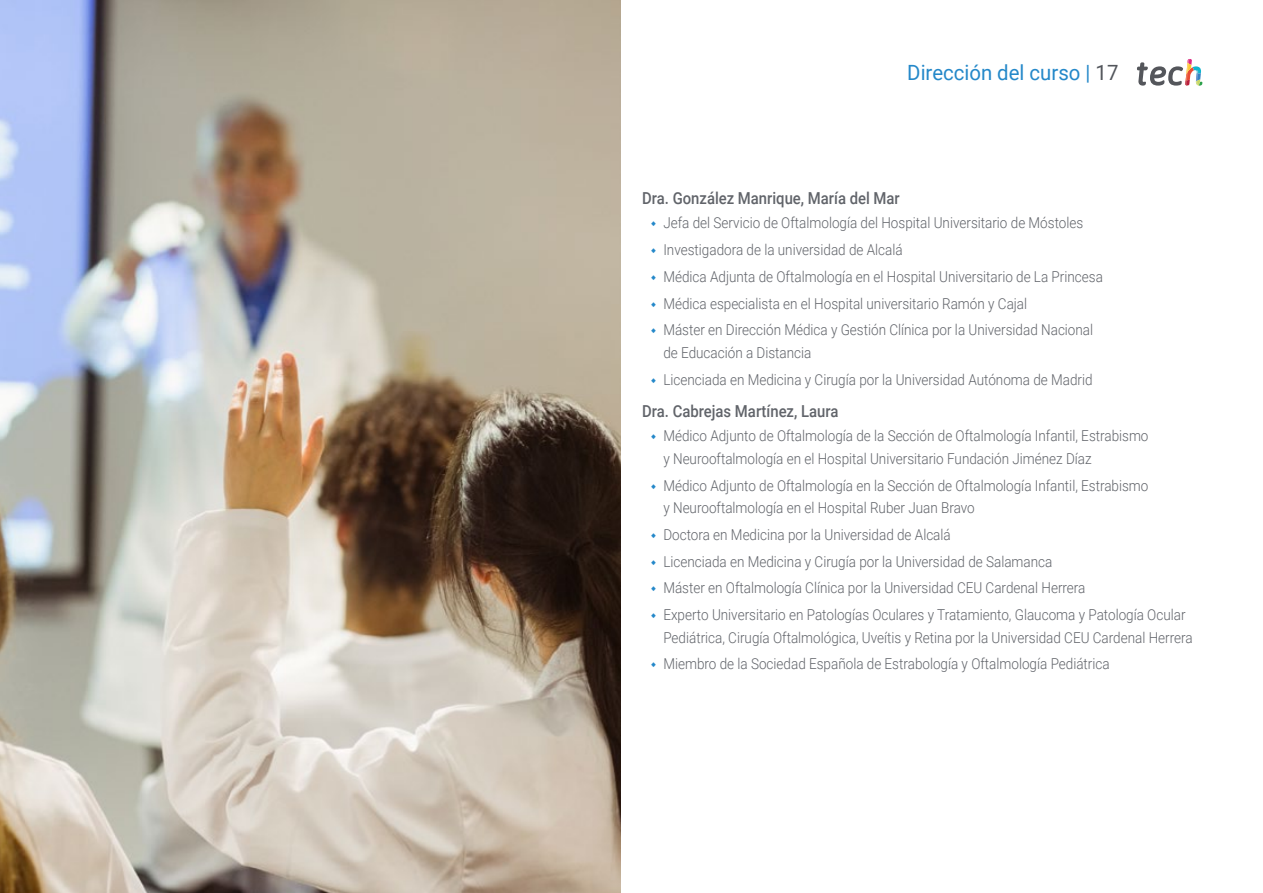
<style>
.page{position:relative;width:1263px;height:893px;background:#fff}
.page>*{position:absolute;margin:0;border:0;box-sizing:border-box;transform-origin:0 0}
.t1{font:21px "Roboto";color:#2488c9}
.t2{font:500 16.5px "Roboto";color:#61646a;scale:.9 1}
.t3{font:300 15px/26.7px "Roboto";color:#61646a;scale:.9 1}
.s1{color:#52555b}
</style>
<div class="page">
<svg style="left:1137px;top:59px;width:65px;height:27px"></svg>
<img style="left:0;top:0;width:621px;height:893px">
<h1 class="t1" style="left:907px;top:57px;width:213px">Dirección del curso | <span class="s1">17</span></h1>
<p class="t2" style="left:642px;top:186px;width:288px">Dra. González Manrique, María del Mar</p>
<p class="t3" style="left:663px;top:209px;width:490px">Jefa del Servicio de Oftalmología del Hospital Universitario de Móstoles Investigadora de la universidad de Alcalá<br>Médica Adjunta de Oftalmología en el Hospital Universitario de La Princesa Médica especialista en el Hospital universitario Ramón y Cajal<br>Máster en Dirección Médica y Gestión Clínica por la Universidad Nacional</p>
<p class="t3" style="left:663px;top:339px;width:478px">de Educación a Distancia<br>Licenciada en Medicina y Cirugía por la Universidad Autónoma de Madrid</p>
<p class="t2" style="left:642px;top:399px;width:220px">Dra. Cabrejas Martínez, Laura</p>
<p class="t3" style="left:663px;top:424px;width:540px;line-height:22.5px">Médico Adjunto de Oftalmología de la Sección de Oftalmología Infantil, Estrabismo y Neurooftalmología en el Hospital Universitario Fundación Jiménez Díaz</p>
<p class="t3" style="left:663px;top:473px;width:540px;line-height:22.5px">Médico Adjunto de Oftalmología en la Sección de Oftalmología Infantil, Estrabismo y Neurooftalmología en el Hospital Ruber Juan Bravo</p>
<p class="t3" style="left:663px;top:521px;width:582px">Doctora en Medicina por la Universidad de Alcalá<br>Licenciada en Medicina y Cirugía por la Universidad de Salamanca<br>Máster en Oftalmología Clínica por la Universidad CEU Cardenal Herrera<br>Experto Universitario en Patologías Oculares y Tratamiento, Glaucoma y Patología Ocular</p>
<p class="t3" style="left:663px;top:623px;width:590px">Pediátrica, Cirugía Oftalmológica, Uveítis y Retina por la Universidad CEU Cardenal Herrera<br>Miembro de la Sociedad Española de Estrabología y Oftalmología Pediátrica</p>
</div>
